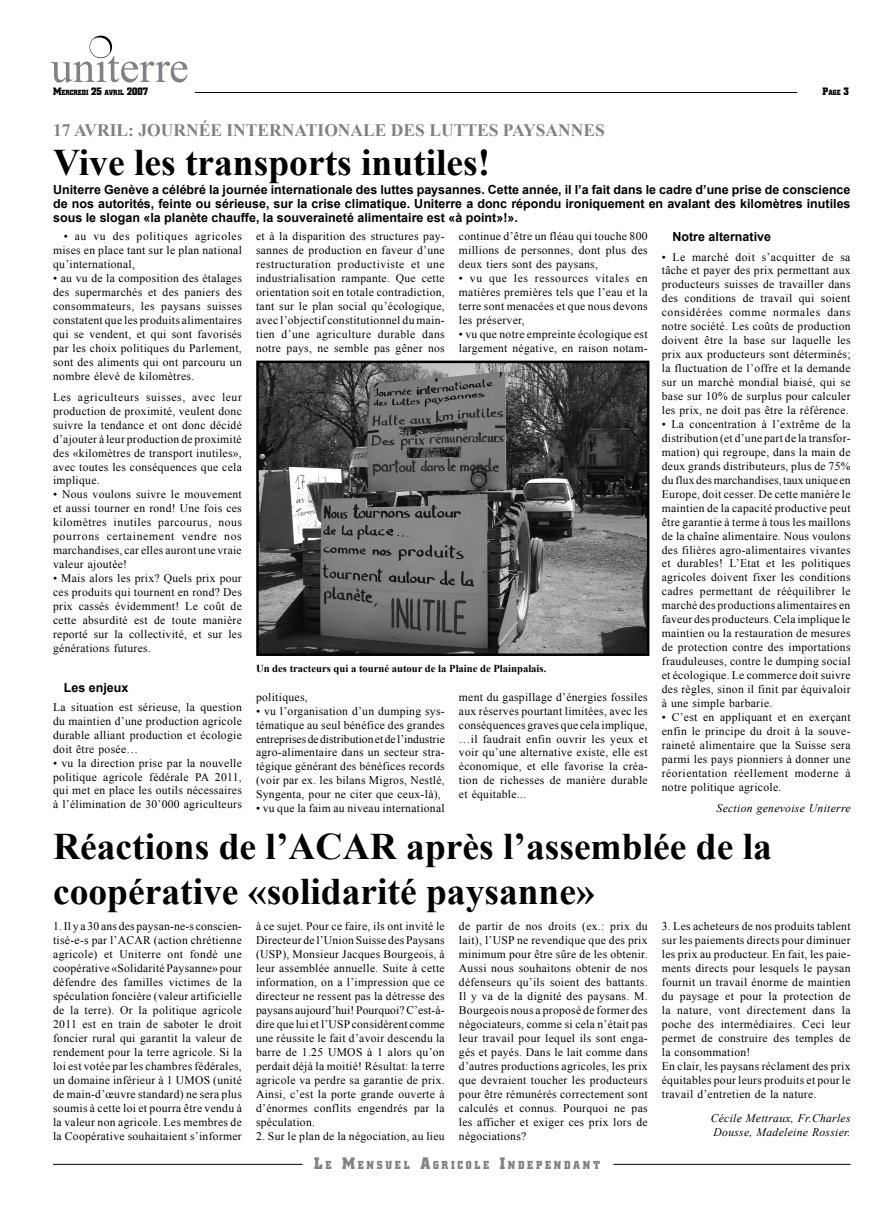
<style>
.page{position:relative;width:886px;height:1205px;background:#fff}
.page>*{position:absolute;margin:0;border:0;box-sizing:border-box;transform-origin:0 0}
.t1{font:700 37.5px/45px "Times New Roman";color:#000}
.t2{font:700 17.5px "Times New Roman";color:#818084}
.t3{font:700 12.5px/13.8px "Arial";color:#000;text-align:justify}
.t4{font:700 11.75px "Square Slabserif 711 BT";letter-spacing:.255em;color:#818084;scale:.9 1}
.t5{font:11.62px/14px "Times New Roman";letter-spacing:.025em;color:#000;text-align:justify}
.t6{font:italic 11.62px/14px "Times New Roman";letter-spacing:.025em;color:#000}
.t7{font:700 10.62px "Times New Roman";color:#000}
.t8{font:700 7.62px "Square Slabserif 711 BT";color:#000;scale:.9 1}
.s1{font-size:10.88px}
.s2{font-family:"Times"}
.s3{font-size:16.88px}
</style>
<div class="page">
<svg style="left:51px;top:36px;width:136px;height:47px"></svg>
<hr style="left:195px;top:92px;width:602px;height:1px;background:#000">
<hr style="left:53px;top:1164px;width:250px;height:1px;background:#000">
<hr style="left:613px;top:1164px;width:237px;height:1px;background:#000">
<img style="left:259px;top:364px;width:387px;height:289px">
<div style="left:256px;top:361px;width:393px;height:295px;border:2px solid #000"></div>
<p class="t8" style="left:53px;top:88px;width:107px"><span class="s1">M</span>ERCREDI <span class="s1">25</span> AVRIL <span class="s1">2007</span></p>
<p class="t8" style="left:822px;top:88px;width:31px"><span class="s1">P</span>AGE <span class="s1">3</span></p>
<h2 class="t2" style="left:53px;top:118px;width:33px">17 avril</h2>
<h2 class="t2" style="left:128px;top:118px;width:33px">: Journée</h2>
<h2 class="t2" style="left:226px;top:118px;width:45px">interna</h2>
<h2 class="t2" style="left:306px;top:118px;width:24px">tionale</h2>
<h2 class="t2" style="left:391px;top:118px;width:13px">des</h2>
<h2 class="t2" style="left:429px;top:118px;width:86px">luttes paysannes</h2>
<h1 class="t1" style="left:53px;top:139px;width:439px">Vive les transports inutiles!</h1>
<p class="t3" style="left:53px;top:183px;width:799px">Uniterre Genève a célébré la journée internationale des luttes paysannes. Cette année, il l’a fait dans le cadre d’une prise de conscience de nos autorités, feinte ou sérieuse, sur la crise climatique. Uniterre a donc répondu ironiquement en avalant des kilomètres inutiles sous le slogan «la planète chauffe, la souveraineté alimentaire est «à point»!».</p>
<p class="t5" style="left:53px;top:229px;width:190px;text-indent:11px">• au vu des politiques agricoles mises en place tant sur le plan national qu’international,</p>
<p class="t5" style="left:53px;top:271px;width:190px">• au vu de la composition des étalages des supermarchés et des paniers des consommateurs, les paysans suisses constatent que les produits alimentaires qui se vendent, et qui sont favorisés par les choix politiques du Parlement, sont des aliments qui ont parcouru un nombre élevé de kilomètres.</p>
<p class="t5" style="left:53px;top:390px;width:190px">Les agriculteurs suisses, avec leur production de proximité, veulent donc suivre la tendance et ont donc décidé d’ajouter à leur production de proximité des «kilomètres de transport inutiles», avec toutes les conséquences que cela implique.</p>
<p class="t5" style="left:53px;top:487px;width:190px">• Nous voulons suivre le mouvement et aussi tourner en rond! Une fois ces kilomètres inutiles parcourus, nous pourrons certainement vendre nos marchandises, car elles auront une vraie valeur ajoutée!</p>
<p class="t5" style="left:53px;top:571px;width:190px">• Mais alors les prix? Quels prix pour ces produits qui tournent en rond? Des prix cassés évidemment! Le coût de cette absurdité est de toute manière reporté sur la collectivité, et sur les générations futures.</p>
<p class="t3" style="left:64px;top:680px;width:66px">Les enjeux</p>
<p class="t5" style="left:53px;top:700px;width:190px">La situation est sérieuse, la question du maintien d’une production agricole durable alliant production et écologie doit être posée…</p>
<p class="t5" style="left:53px;top:755px;width:190px">• vu la direction prise par la nouvelle politique agricole fédérale PA 2011, qui met en place les outils nécessaires à l’élimination de 30’000 agriculteurs</p>
<p class="t5" style="left:256px;top:229px;width:190px">et à la disparition des structures pay&shy;sannes de production en faveur d’une restructuration productiviste et une industrialisation rampante. Que cette orientation soit en totale contradiction, tant sur le plan social qu’écologique, avec l’objectif constitutionnel du main&shy;tien d’une agriculture durable dans notre pays, ne semble pas gêner nos</p>
<p class="t5" style="left:459px;top:229px;width:190px">continue d’être un fléau qui touche 800 millions de personnes, dont plus des <span class="s2">deux tiers</span> sont des paysans,</p>
<p class="t5" style="left:459px;top:271px;width:190px">• vu que les ressources vitales en matières premières tels que l’eau et la terre sont menacées et que nous devons les préserver,</p>
<p class="t5" style="left:459px;top:327px;width:190px">• vu que notre empreinte écologique est largement négative, en raison notam-</p>
<p class="t7" style="left:256px;top:661px;width:292px">Un des tracteurs qui a tourné autour de la Plaine de Plainpalais.</p>
<p class="t5" style="left:256px;top:689px;width:53px">politiques,</p>
<p class="t5" style="left:256px;top:703px;width:190px">• vu l’organisation d’un dumping sys&shy;tématique au seul bénéfice des grandes entreprises de distribution et de l’industrie agro-alimentaire dans un secteur stra&shy;tégique générant des bénéfices records (voir par ex. les bilans Migros, Nestlé, Syngenta, pour ne citer que ceux-là),</p>
<p class="t5" style="left:256px;top:801px;width:190px">• vu que la faim au niveau international</p>
<p class="t5" style="left:459px;top:689px;width:190px">ment du gaspillage d’énergies fossiles aux réserves pourtant limitées, avec les conséquences graves que cela implique, …il faudrait enfin ouvrir les yeux et voir qu’une alternative existe, elle est économique, et elle favorise la créa&shy;tion de richesses de manière durable et équitable...</p>
<p class="t3" style="left:672px;top:230px;width:100px">Notre alternative</p>
<p class="t5" style="left:662px;top:249px;width:190px">• Le marché doit s’acquitter de sa tâche et payer des prix permettant aux producteurs suisses de travailler dans des conditions de travail qui soient considérées comme normales dans notre société. Les coûts de production doivent être la base sur laquelle les prix aux producteurs sont déterminés; la fluctuation de l’offre et la demande sur un marché mondial biaisé, qui se base sur 10% de surplus pour calculer les prix, ne doit pas être la référence.</p>
<p class="t5" style="left:662px;top:417px;width:190px">• La concentration à l’extrême de la distribution (et d’une part de la transfor&shy;mation) qui regroupe, dans la main de deux grands distributeurs, plus de 75% du flux des marchandises, taux unique en Europe, doit cesser. De cette manière le maintien de la capacité productive peut être garantie à terme à tous les maillons de la chaîne alimentaire. Nous voulons des filières agro-alimentaires vivantes et durables! L’Etat et les politiques agricoles doivent fixer les conditions cadres permettant de rééquilibrer le marché des productions alimentaires en faveur des producteurs. Cela implique le maintien ou la restauration de mesures de protection contre des importations frauduleuses, contre le dumping social et écologique. Le commerce doit suivre des règles, sinon il finit par équivaloir à une simple barbarie.</p>
<p class="t5" style="left:662px;top:710px;width:190px">• C’est en appliquant et en exerçant enfin le principe du droit à la souve&shy;raineté alimentaire que la Suisse sera parmi les pays pionniers à donner une réorientation réellement moderne à notre politique agricole.</p>
<p class="t6" style="left:716px;top:800px;width:135px">Section genevoise Uniterre</p>
<h1 class="t1" style="left:53px;top:823px;width:720px">Réactions de l’ACAR après l’assemblée de la coopérative «solidarité paysanne»</h1>
<p class="t5" style="left:53px;top:919px;width:190px">1. Il y a 30 ans des paysan-ne-s conscien&shy;tisé-e-s par l’ACAR (action chrétienne agricole) et Uniterre ont fondé une coopérative «Solidarité Paysanne» pour défendre des familles victimes de la spéculation foncière (valeur artificielle de la terre). Or la politique agricole 2011 est en train de saboter le droit foncier rural qui garantit la valeur de rendement pour la terre agricole. Si la loi est votée par les chambres fédérales, un domaine inférieur à 1 UMOS (unité de main-d’œuvre standard) ne sera plus soumis à cette loi et pourra être vendu à la valeur non agricole. Les membres de la Coopérative souhaitaient s’informer</p>
<p class="t5" style="left:256px;top:919px;width:190px">à ce sujet. Pour ce faire, ils ont invité le Directeur de l’Union Suisse des Paysans (USP), Monsieur Jacques Bourgeois, à leur assemblée annuelle. Suite à cette information, on a l’impression que ce directeur ne ressent pas la détresse des paysans aujourd’hui! Pourquoi? C’est-à&shy;dire que lui et l’USP considèrent comme une réussite le fait d’avoir descendu la barre de 1.25 UMOS à 1 alors qu’on perdait déjà la moitié! Résultat: la terre agricole va perdre sa garantie de prix.<br>Ainsi, c’est la porte grande ouverte à d’énormes conflits engendrés par la spéculation.</p>
<p class="t5" style="left:459px;top:919px;width:190px">de partir de nos droits (ex.: prix du lait), l’USP ne revendique que des prix minimum pour être sûre de les obtenir.<br>Aussi nous souhaitons obtenir de nos défenseurs qu’ils soient des battants.<br>Il y va de la dignité des paysans. M.<br>Bourgeois nous a proposé de former des négociateurs, comme si cela n’était pas leur travail pour lequel ils sont enga&shy;gés et payés. Dans le lait comme dans d’autres productions agricoles, les prix que devraient toucher les producteurs pour être rémunérés correctement sont calculés et connus. Pourquoi ne pas les afficher et exiger ces prix lors de négociations?</p>
<p class="t5" style="left:662px;top:919px;width:190px;text-align:left">3. Les acheteurs de nos produits tablent sur les paiements directs pour diminuer les prix au producteur. En fait, les paie&shy;ments directs pour lesquels le paysan fournit un travail énorme de maintien du paysage et pour la protection de la nature, vont directement dans la poche des intermédiaires. Ceci leur permet de construire des temples de la consommation!<br>En clair, les paysans réclament des prix équitables pour leurs produits et pour le travail d’entretien de la nature.</p>
<p class="t6" style="left:711px;top:1111px;width:141px">Cécile Mettraux, Fr.Charles<br>Dousse, Madeleine Rossier.</p>
<p class="t5" style="left:256px;top:1128px;width:190px">2. Sur le plan de la négociation, au lieu</p>
<p class="t4" style="left:314px;top:1157px;width:319px"><span class="s3">L</span>E <span class="s3">M</span>ENSUEL <span class="s3">A</span>GRICOLE <span class="s3">I</span>NDEPENDANT</p>
</div>
